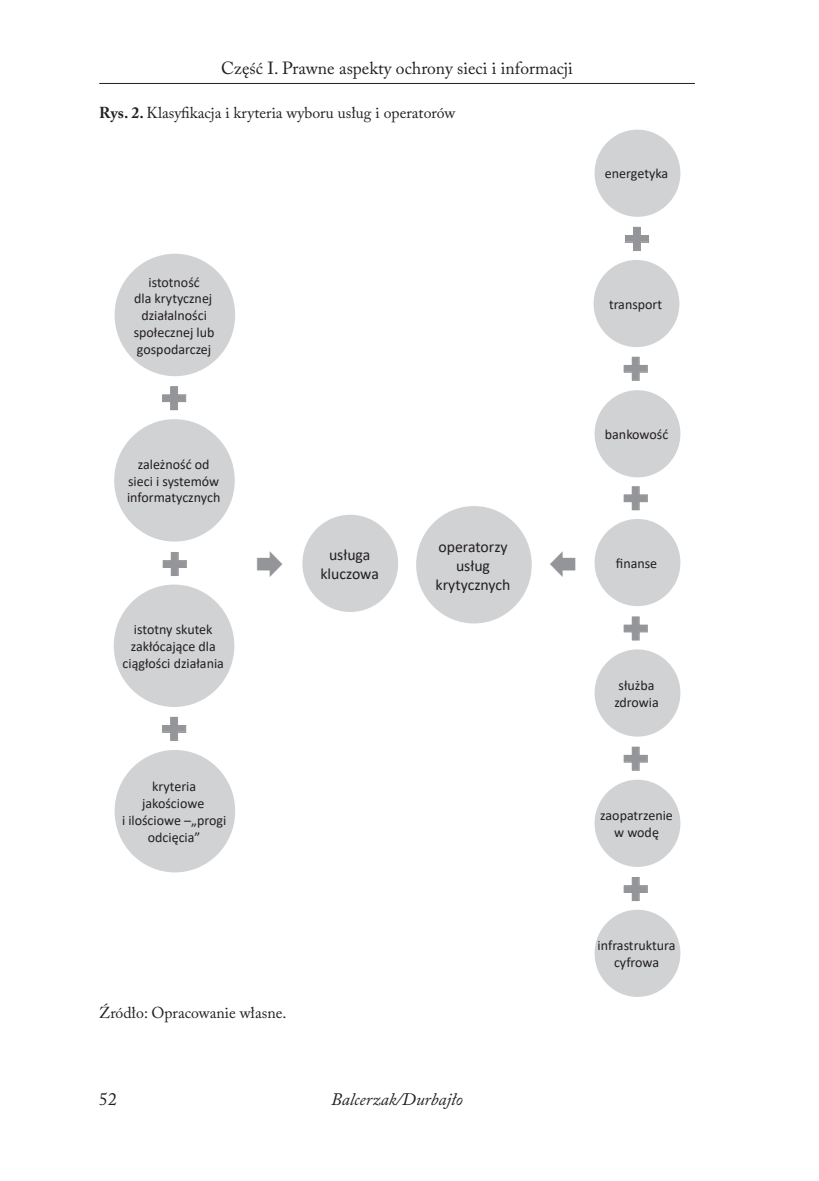
<style>
.page{position:relative;width:819px;height:1181px;background:#fff}
.page>*{position:absolute;margin:0;border:0;box-sizing:border-box;transform-origin:0 0}
.t1{font:900 43.4px "Arial";color:#939598}
.t2{font:17.5px "Adobe Caslon Pro";color:#231f20}
.t3{font:italic 17.5px "Adobe Caslon Pro";color:#231f20}
.podpis{font:15.75px "Adobe Caslon Pro";color:#231f20}
.t4{font:15.75px/18.9px "Calibri";color:#231f20;text-align:center}
.t5{font:14px/16.8px "Calibri";color:#231f20;text-align:center}
.s1{font-weight:700}
</style>
<div class="page">
<hr style="left:99px;top:83px;width:595px;height:1px;background:#231f20">
<div style="left:593px;top:129px;width:88px;height:89px;background:#d1d2d4;border-radius:50%"></div>
<div style="left:592px;top:128px;width:90px;height:91px;border:2px solid #fff;border-radius:50%"></div>
<div style="left:592px;top:259px;width:88px;height:89px;background:#d1d2d4;border-radius:50%"></div>
<div style="left:591px;top:258px;width:90px;height:91px;border:2px solid #fff;border-radius:50%"></div>
<div style="left:593px;top:389px;width:88px;height:89px;background:#d1d2d4;border-radius:50%"></div>
<div style="left:592px;top:388px;width:90px;height:91px;border:2px solid #fff;border-radius:50%"></div>
<div style="left:593px;top:518px;width:88px;height:89px;background:#d1d2d4;border-radius:50%"></div>
<div style="left:592px;top:517px;width:90px;height:91px;border:2px solid #fff;border-radius:50%"></div>
<div style="left:593px;top:648px;width:88px;height:89px;background:#d1d2d4;border-radius:50%"></div>
<div style="left:592px;top:647px;width:90px;height:91px;border:2px solid #fff;border-radius:50%"></div>
<div style="left:593px;top:779px;width:88px;height:89px;background:#d1d2d4;border-radius:50%"></div>
<div style="left:592px;top:778px;width:90px;height:90px;border:2px solid #fff;border-radius:50%"></div>
<div style="left:593px;top:909px;width:88px;height:88px;background:#d1d2d4;border-radius:50%"></div>
<div style="left:592px;top:908px;width:90px;height:90px;border:2px solid #fff;border-radius:50%"></div>
<div style="left:415px;top:505px;width:117px;height:119px;background:#d1d2d4;border-radius:50%"></div>
<div style="left:414px;top:504px;width:119px;height:121px;border:2px solid #fff;border-radius:50%"></div>
<svg style="left:625px;top:227px;width:24px;height:24px"></svg>
<svg style="left:623px;top:357px;width:24px;height:24px"></svg>
<svg style="left:623px;top:486px;width:24px;height:24px"></svg>
<svg style="left:623px;top:616px;width:24px;height:24px"></svg>
<svg style="left:623px;top:746px;width:24px;height:25px"></svg>
<svg style="left:623px;top:877px;width:24px;height:24px"></svg>
<div style="left:301px;top:514px;width:98px;height:99px;background:#d1d2d4;border-radius:50%"></div>
<div style="left:300px;top:513px;width:100px;height:101px;border:2px solid #fff;border-radius:50%"></div>
<div style="left:114px;top:253px;width:122px;height:124px;background:#d1d2d4;border-radius:50%"></div>
<div style="left:113px;top:418px;width:122px;height:124px;background:#d1d2d4;border-radius:50%"></div>
<div style="left:113px;top:584px;width:122px;height:124px;background:#d1d2d4;border-radius:50%"></div>
<div style="left:114px;top:749px;width:122px;height:124px;background:#d1d2d4;border-radius:50%"></div>
<svg style="left:163px;top:552px;width:24px;height:24px"></svg>
<svg style="left:162px;top:717px;width:24px;height:24px"></svg>
<svg style="left:162px;top:386px;width:24px;height:24px"></svg>
<p class="t2" style="left:221px;top:58px;width:353px">Część I. Prawne aspekty ochrony sieci i informacji</p>
<p class="podpis" style="left:99px;top:104px;width:357px"><span class="s1">Rys. 2.</span> Klasyfikacja i kryteria wyboru usług i operatorów</p>
<p class="t5" style="left:134px;top:273px;width:82px">istotność<br>dla krytycznej działalności społecznej lub gospodarczej</p>
<p class="t1" style="left:160px;top:367px;width:30px">+</p>
<p class="t5" style="left:127px;top:455px;width:95px">zależność od sieci i systemów informatycznych</p>
<p class="t1" style="left:160px;top:532px;width:30px">+</p>
<p class="t5" style="left:123px;top:621px;width:103px">istotny skutek zakłócające dla ciągłości działania</p>
<p class="t1" style="left:160px;top:697px;width:30px">+</p>
<p class="t5" style="left:122px;top:778px;width:106px">kryteria jakościowe<br>i ilościowe –„progi odcięcia”</p>
<p class="t4" style="left:320px;top:545px;width:60px">usługa kluczowa</p>
<p class="t4" style="left:435px;top:537px;width:76px">operatorzy usług krytycznych</p>
<p class="podpis" style="left:99px;top:1003px;width:189px">Źródło: Opracowanie własne.</p>
<p class="t5" style="left:605px;top:165px;width:65px">energetyka</p>
<p class="t1" style="left:622px;top:207px;width:30px">+</p>
<p class="t5" style="left:609px;top:295px;width:55px">transport</p>
<p class="t1" style="left:621px;top:337px;width:30px">+</p>
<p class="t5" style="left:605px;top:426px;width:65px">bankowość</p>
<p class="t1" style="left:621px;top:467px;width:30px">+</p>
<p class="t5" style="left:616px;top:554px;width:43px">finanse</p>
<p class="t1" style="left:621px;top:597px;width:30px">+</p>
<p class="t5" style="left:614px;top:676px;width:46px">służba zdrowia</p>
<p class="t1" style="left:621px;top:727px;width:30px">+</p>
<p class="t5" style="left:600px;top:807px;width:74px">zaopatrzenie w wodę</p>
<p class="t1" style="left:621px;top:857px;width:30px">+</p>
<p class="t5" style="left:597px;top:936px;width:79px">infrastruktura cyfrowa</p>
<p class="t2" style="left:99px;top:1088px;width:19px">52</p>
<p class="t3" style="left:331px;top:1088px;width:133px">Balcerzak/Durbajło</p>
</div>
